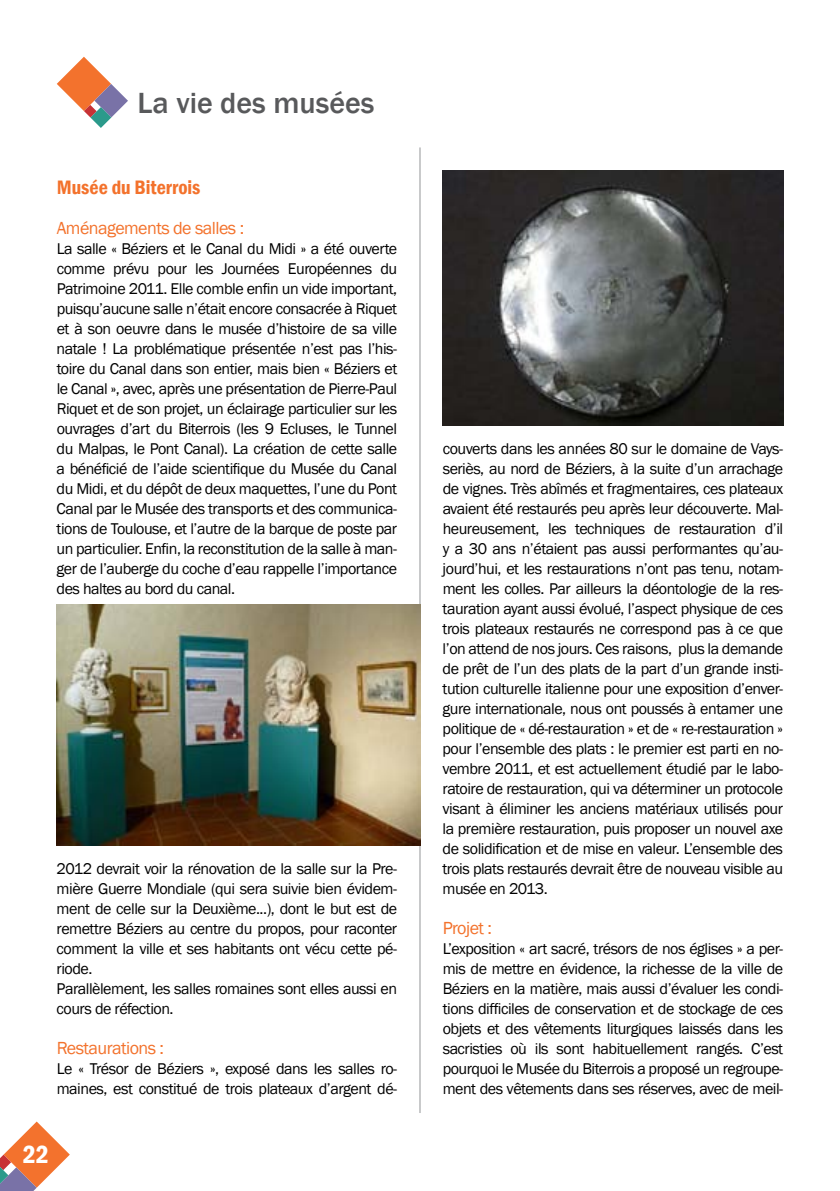
<style>
.page{position:relative;width:840px;height:1191px;background:#fff}
.page>*{position:absolute;margin:0;border:0;box-sizing:border-box;transform-origin:0 0}
.t1{font:500 30px "Franklin Gothic";color:#58595b}
.t2{font:600 condensed 25.6px "Franklin Gothic";color:#fff}
.t3{font:600 condensed 20px "Franklin Gothic";color:#f3722c}
.t4{font:18px "Franklin Gothic";letter-spacing:-.03em;color:#f3722c}
.t5{font:16px/20px "Franklin Gothic";letter-spacing:-.03em;color:#000;text-align:justify}
</style>
<div class="page">
<svg style="left:0;top:1121px;width:70px;height:70px"></svg>
<hr style="left:419px;top:147px;width:1px;height:966px;background:#939598">
<svg style="left:57px;top:57px;width:71px;height:71px"></svg>
<img style="left:57px;top:604px;width:363px;height:241px">
<img style="left:442px;top:171px;width:340px;height:255px">
<h1 class="t1" style="left:137px;top:85px;width:238px">La vie des musées</h1>
<p class="t3" style="left:57px;top:173px;width:145px">Musée du Biterrois</p>
<p class="t4" style="left:57px;top:216px;width:189px">Aménagements de salles :</p>
<p class="t5" style="left:57px;top:239px;width:342px">La salle « Béziers et le Canal du Midi » a été ouverte comme prévu pour les Journées Européennes du Patrimoine 2011. Elle comble enfin un vide important, puisqu’aucune salle n’était encore consacrée à Riquet et à son oeuvre dans le musée d’histoire de sa ville natale ! La problématique présentée n’est pas l’his&shy;toire du Canal dans son entier, mais bien « Béziers et le Canal », avec, après une présentation de Pierre-Paul Riquet et de son projet, un éclairage particulier sur les ouvrages d’art du Biterrois (les 9 Ecluses, le Tunnel du Malpas, le Pont Canal). La création de cette salle a bénéficié de l’aide scientifique du Musée du Canal du Midi, et du dépôt de deux maquettes, l’une du Pont Canal par le Musée des transports et des communica&shy;tions de Toulouse, et l’autre de la barque de poste par un particulier. Enfin, la reconstitution de la salle à man&shy;ger de l’auberge du coche d’eau rappelle l’importance des haltes au bord du canal.</p>
<p class="t5" style="left:57px;top:859px;width:342px;text-align:left">2012 devrait voir la rénovation de la salle sur la Pre&shy;mière Guerre Mondiale (qui sera suivie bien évidem&shy;ment de celle sur la Deuxième...), dont le but est de remettre Béziers au centre du propos, pour raconter comment la ville et ses habitants ont vécu cette pé&shy;riode.<br>Parallèlement, les salles romaines sont elles aussi en cours de réfection.</p>
<p class="t4" style="left:57px;top:1036px;width:109px">Restaurations :</p>
<p class="t5" style="left:57px;top:1059px;width:342px">Le « Trésor de Béziers », exposé dans les salles ro&shy;maines, est constitué de trois plateaux d’argent dé-</p>
<h2 class="t2" style="left:23px;top:1137px;width:28px">22</h2>
<p class="t5" style="left:442px;top:439px;width:342px">couverts dans les années 80 sur le domaine de Vays&shy;seriès, au nord de Béziers, à la suite d’un arrachage de vignes. Très abîmés et fragmentaires, ces plateaux avaient été restaurés peu après leur découverte. Mal&shy;heureusement, les techniques de restauration d’il y a 30 ans n’étaient pas aussi performantes qu’au&shy;jourd’hui, et les restaurations n’ont pas tenu, notam&shy;ment les colles. Par ailleurs la déontologie de la res&shy;tauration ayant aussi évolué, l’aspect physique de ces trois plateaux restaurés ne correspond pas à ce que l’on attend de nos jours. Ces raisons, plus la demande de prêt de l’un des plats de la part d’un grande insti&shy;tution culturelle italienne pour une exposition d’enver&shy;gure internationale, nous ont poussés à entamer une politique de « dé-restauration » et de « re-restauration » pour l’ensemble des plats : le premier est parti en no&shy;vembre 2011, et est actuellement étudié par le labo&shy;ratoire de restauration, qui va déterminer un protocole visant à éliminer les anciens matériaux utilisés pour la première restauration, puis proposer un nouvel axe de solidification et de mise en valeur. L’ensemble des trois plats restaurés devrait être de nouveau visible au musée en 2013.</p>
<p class="t4" style="left:442px;top:917px;width:51px">Projet :</p>
<p class="t5" style="left:442px;top:939px;width:342px">L’exposition « art sacré, trésors de nos églises » a per&shy;mis de mettre en évidence, la richesse de la ville de Béziers en la matière, mais aussi d’évaluer les condi&shy;tions difficiles de conservation et de stockage de ces objets et des vêtements liturgiques laissés dans les sacristies où ils sont habituellement rangés. C’est pourquoi le Musée du Biterrois a proposé un regroupe&shy;ment des vêtements dans ses réserves, avec de meil-</p>
</div>
